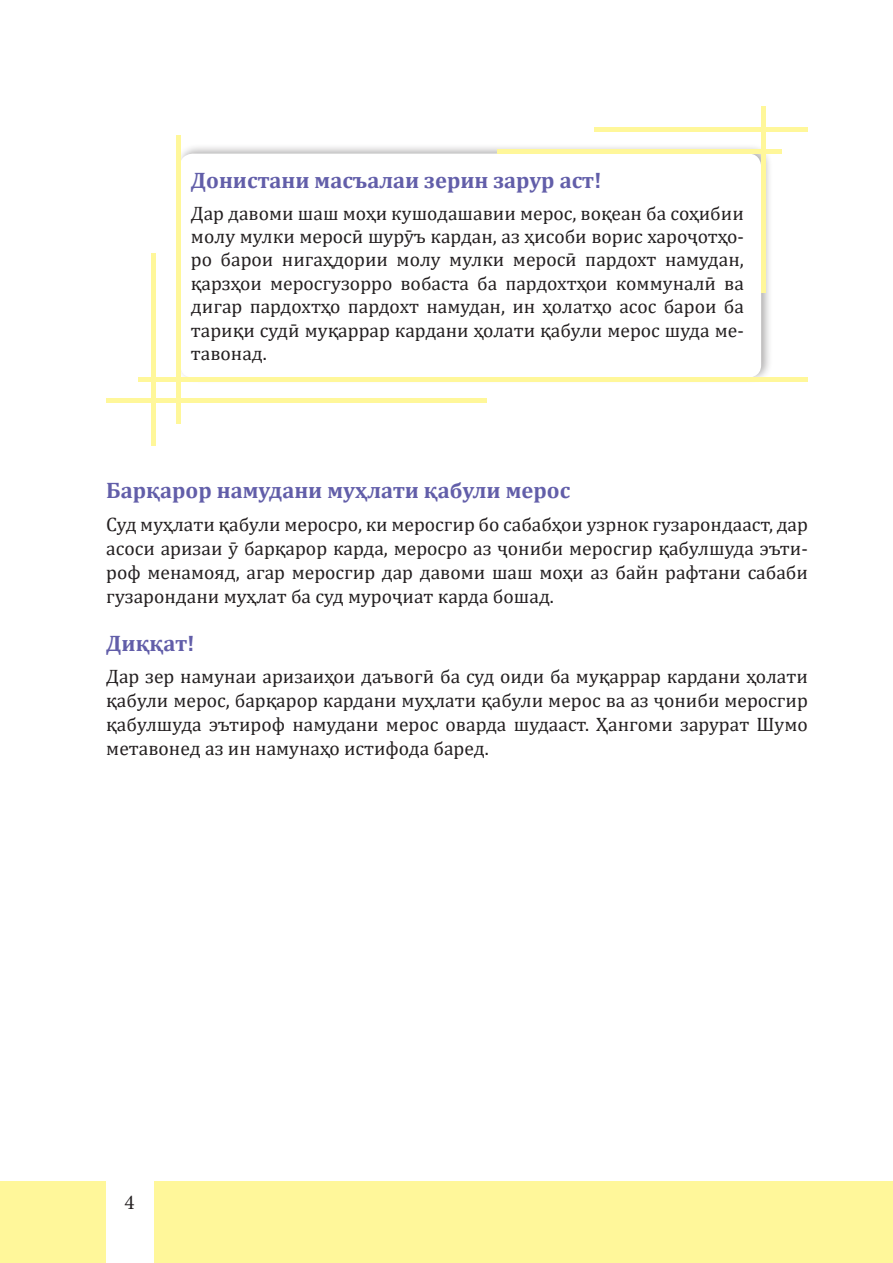
<style>
.page{position:relative;width:893px;height:1263px;background:#fff}
.page>*{position:absolute;margin:0;border:0;box-sizing:border-box;transform-origin:0 0}
.t1{font:700 22.5px "Cambria";color:#625ea9}
.t2{font:21px "Minion Pro";color:#231f20}
.t3{font:19.5px/23.4px "Cambria";color:#231f20;text-align:justify}
</style>
<div class="page">
<div style="left:0;top:1181px;width:893px;height:82px;background:#fff79a"></div>
<div style="left:106px;top:1168px;width:47px;height:95px;background:#fff"></div>
<svg style="left:106px;top:106px;width:702px;height:339px"></svg>
<p class="t1" style="left:191px;top:164px;width:412px">Донистани масъалаи зерин зарур аст!</p>
<p class="t3" style="left:191px;top:201px;width:554px">Дар давоми шаш моҳи кушодашавии мерос, воқеан ба соҳибии молу мулки меросӣ шурӯъ кардан, аз ҳисоби ворис хароҷотҳо&shy;ро барои нигаҳдории молу мулки меросӣ пардохт намудан, қарзҳои меросгузорро вобаста ба пардохтҳои коммуналӣ ва дигар пардохтҳо пардохт намудан, ин ҳолатҳо асос барои ба тариқи судӣ муқаррар кардани ҳолати қабули мерос шуда ме&shy;тавонад.</p>
<p class="t1" style="left:106px;top:474px;width:465px">Барқарор намудани муҳлати қабули мерос</p>
<p class="t3" style="left:106px;top:512px;width:703px;line-height:24px">Суд муҳлати қабули меросро, ки меросгир бо сабабҳои узрнок гузарондааст, дар асоси аризаи ӯ барқарор карда, меросро аз ҷониби меросгир қабулшуда эъти&shy;роф менамояд, агар меросгир дар давоми шаш моҳи аз байн рафтани сабаби гузарондани муҳлат ба суд муроҷиат карда бошад.</p>
<p class="t1" style="left:106px;top:627px;width:90px">Диққат!</p>
<p class="t3" style="left:106px;top:664px;width:703px;line-height:24px">Дар зер намунаи аризаиҳои даъвогӣ ба суд оиди ба муқаррар кардани ҳолати қабули мерос, барқарор кардани муҳлати қабули мерос ва аз ҷониби меросгир қабулшуда эътироф намудани мерос оварда шудааст. Ҳангоми зарурат Шумо метавонед аз ин намунаҳо истифода баред.</p>
<p class="t2" style="left:125px;top:1188px;width:12px">4</p>
</div>
